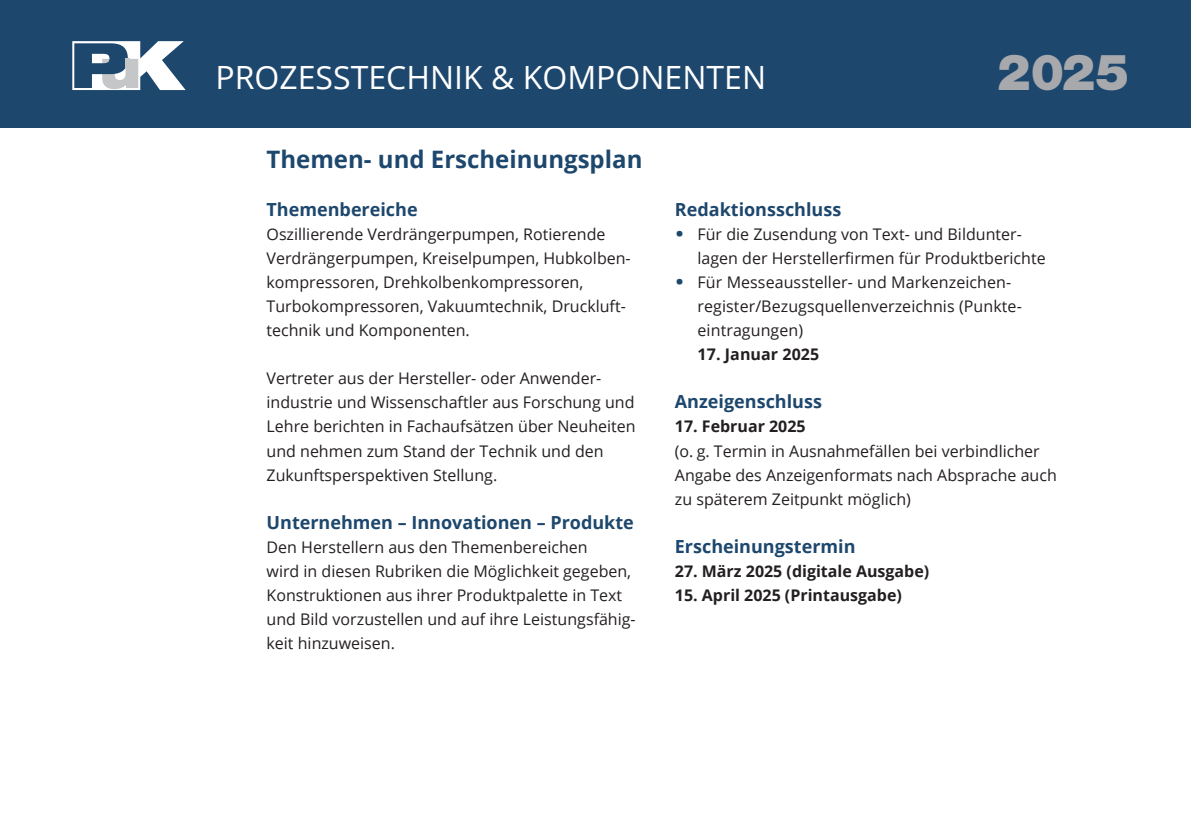
<style>
.page{position:relative;width:1191px;height:840px;background:#fff}
.page>*{position:absolute;margin:0;border:0;box-sizing:border-box;transform-origin:0 0}
.t1{font:900 50px "Helvetica Neue LT Std";color:#a8a9ad}
.t2{font:32px "Open Sans";color:#fff}
.t3{font:700 24px "Open Sans";color:#1d476d}
.t4{font:700 18px "Open Sans";color:#1d476d}
.t5{font:16px/24px "Open Sans";color:#231f20}
.t6{font:700 16px "Open Sans";color:#231f20}
</style>
<div class="page">
<div style="left:0;top:0;width:1191px;height:128px;background:#1d476d"></div>
<svg style="left:72px;top:41px;width:114px;height:49px"></svg>
<h2 class="t2" style="left:215px;top:56px;width:552px">PROZESSTECHNIK &amp; KOMPONENTEN</h2>
<h1 class="t1" style="left:997px;top:42px;width:134px">2025</h1>
<h3 class="t3" style="left:266px;top:142px;width:377px">Themen- und Erscheinungsplan</h3>
<p class="t4" style="left:266px;top:197px;width:153px">Themenbereiche</p>
<p class="t5" style="left:266px;top:222px;width:366px">Oszillierende Verdrängerpumpen, Rotierende Verdrängerpumpen, Kreiselpumpen, Hubkolben&shy;kompressoren, Drehkolbenkompressoren, Turbokompressoren, Vakuumtechnik, Druckluft&shy;technik und Komponenten.</p>
<p class="t5" style="left:266px;top:366px;width:371px">Vertreter aus der Hersteller- oder Anwender&shy;industrie und Wissenschaftler aus Forschung und Lehre berichten in Fachaufsätzen über Neuheiten und nehmen zum Stand der Technik und den Zukunftsperspektiven Stellung.</p>
<p class="t4" style="left:266px;top:509px;width:369px">Unternehmen – Innovationen – Produkte</p>
<p class="t5" style="left:266px;top:534px;width:371px">Den Herstellern aus den Themenbereichen<br>wird in diesen Rubriken die Möglichkeit gegeben, Konstruktionen aus ihrer Produktpalette in Text und Bild vorzustellen und auf ihre Leistungsfähig&shy;keit hinzuweisen.</p>
<p class="t4" style="left:675px;top:197px;width:168px">Redaktionsschluss</p>
<p class="t5" style="left:675px;top:222px;width:348px"><sup>.</sup> Für die Zusendung von Text- und Bildunter-</p>
<p class="t5" style="left:697px;top:246px;width:349px">lagen der Herstellerfirmen für Produktberichte</p>
<p class="t5" style="left:675px;top:270px;width:338px"><sup>.</sup> Für Messeaussteller- und Markenzeichen-</p>
<p class="t5" style="left:697px;top:294px;width:324px">register/Bezugsquellenverzeichnis (Punkte-</p>
<p class="t5" style="left:697px;top:318px;width:107px">eintragungen)</p>
<p class="t6" style="left:697px;top:343px;width:123px">17. Januar 2025</p>
<p class="t4" style="left:675px;top:389px;width:149px">Anzeigenschluss</p>
<p class="t6" style="left:675px;top:415px;width:132px">17. Februar 2025</p>
<p class="t5" style="left:675px;top:438px;width:383px">(o. g. Termin in Ausnahmefällen bei verbindlicher<br>Angabe des Anzeigenformats nach Absprache auch zu späterem Zeitpunkt möglich)</p>
<p class="t4" style="left:675px;top:533px;width:182px">Erscheinungstermin</p>
<p class="t6" style="left:675px;top:559px;width:256px">27. März 2025 (digitale Ausgabe)</p>
<p class="t6" style="left:675px;top:583px;width:228px">15. April 2025 (Printausgabe)</p>
</div>
